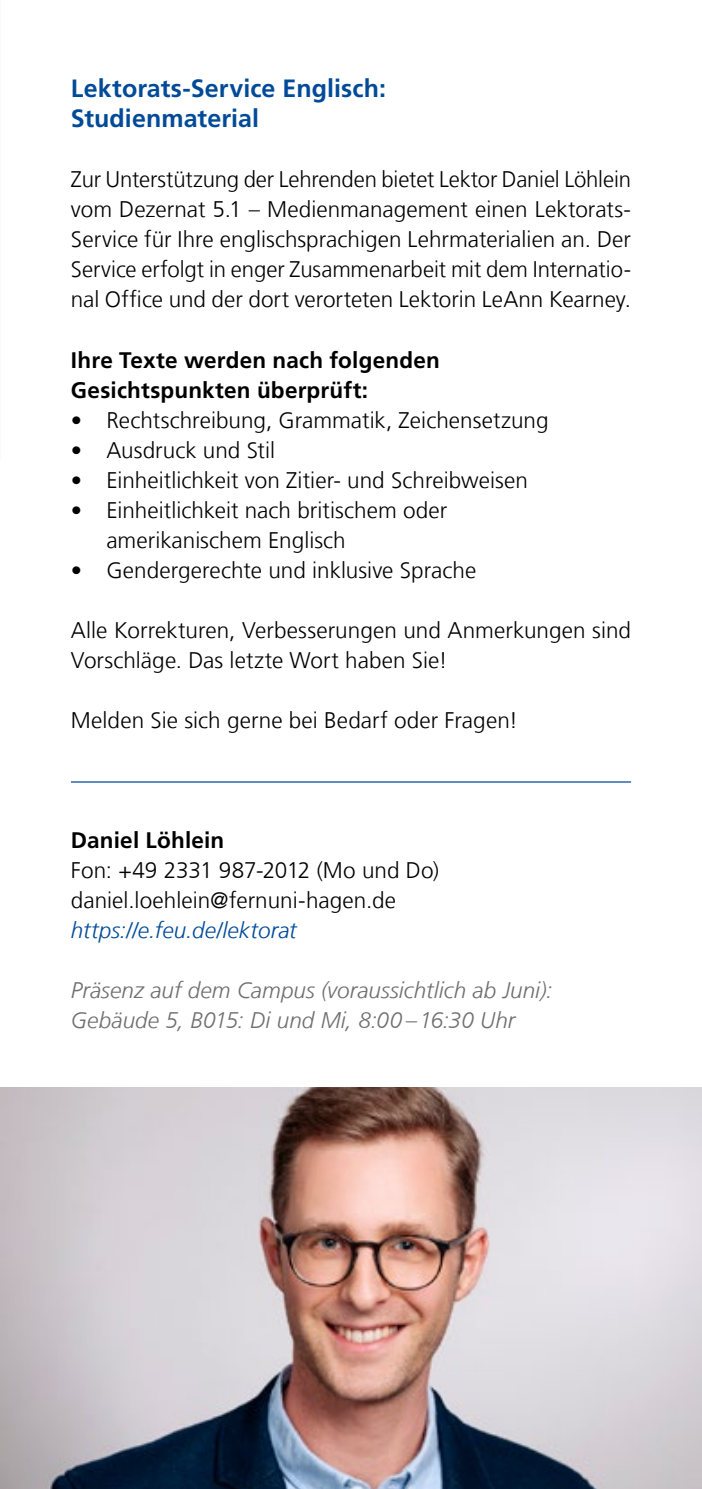
<style>
.page{position:relative;width:702px;height:1489px;background:#fff}
.page>*{position:absolute;margin:0;border:0;box-sizing:border-box;transform-origin:0 0}
.Subheadline{font:700 25px "Frutiger LT Com";letter-spacing:.005em;color:#004a98}
.Fließtext{font:300 22.5px/30px "Frutiger LT Com";color:#000;text-align:justify}
.Fließtext-2{font:italic 300 22.5px "Frutiger LT Com";letter-spacing:.005em;color:#706f6f}
.Fließtext-3{font:700 22.5px "Frutiger LT Com";letter-spacing:.01em;color:#000}
.Fließtext-4{font:italic 300 22.5px "Frutiger LT Com";letter-spacing:.005em;color:#004a98}
</style>
<div class="page">
<img style="left:0;top:1087px;width:702px;height:401px">
<hr style="left:71px;top:781px;width:560px;height:1px;background:#004a98">
<p class="Subheadline" style="left:71px;top:74px;width:316px">Lektorats-Service Englisch:</p>
<p class="Subheadline" style="left:71px;top:104px;width:190px">Studienmaterial</p>
<p class="Fließtext" style="left:71px;top:165px;width:561px">Zur Unterstützung der Lehrenden bietet Lektor Daniel Löhlein vom Dezernat 5.1 – Medienmanagement einen Lektorats-Service für Ihre englischsprachigen Lehrmaterialien an. Der Service erfolgt in enger Zusammenarbeit mit dem Internatio&shy;nal Office und der dort verorteten Lektorin LeAnn Kearney.</p>
<p class="Fließtext-3" style="left:71px;top:346px;width:370px">Ihre Texte werden nach folgenden</p>
<p class="Fließtext-3" style="left:71px;top:376px;width:299px">Gesichtspunkten überprüft:</p>
<p class="Fließtext" style="left:71px;top:405px;width:479px">• Rechtschreibung, Grammatik, Zeichensetzung</p>
<p class="Fließtext" style="left:71px;top:435px;width:205px">• Ausdruck und Stil</p>
<p class="Fließtext" style="left:71px;top:465px;width:458px">• Einheitlichkeit von Zitier- und Schreibweisen</p>
<p class="Fließtext" style="left:71px;top:495px;width:378px">• Einheitlichkeit nach britischem oder</p>
<p class="Fließtext" style="left:106px;top:525px;width:241px">amerikanischem Englisch</p>
<p class="Fließtext" style="left:71px;top:555px;width:407px">• Gendergerechte und inklusive Sprache</p>
<p class="Fließtext" style="left:71px;top:615px;width:561px">Alle Korrekturen, Verbesserungen und Anmerkungen sind<br>Vorschläge. Das letzte Wort haben Sie!</p>
<p class="Fließtext" style="left:71px;top:705px;width:448px">Melden Sie sich gerne bei Bedarf oder Fragen!</p>
<p class="Fließtext-3" style="left:71px;top:826px;width:155px">Daniel Löhlein</p>
<p class="Fließtext" style="left:71px;top:855px;width:370px">Fon: +49 2331 987-2012 (Mo und Do)</p>
<p class="Fließtext" style="left:71px;top:885px;width:327px">daniel.loehlein@fernuni-hagen.de</p>
<p class="Fließtext-4" style="left:71px;top:916px;width:227px">https://e.feu.de/lektorat</p>
<p class="Fließtext-2" style="left:71px;top:976px;width:483px">Präsenz auf dem Campus (voraussichtlich ab Juni):</p>
<p class="Fließtext-2" style="left:71px;top:1006px;width:446px">Gebäude 5, B015: Di und Mi, 8:00 –16:30 Uhr</p>
</div>
